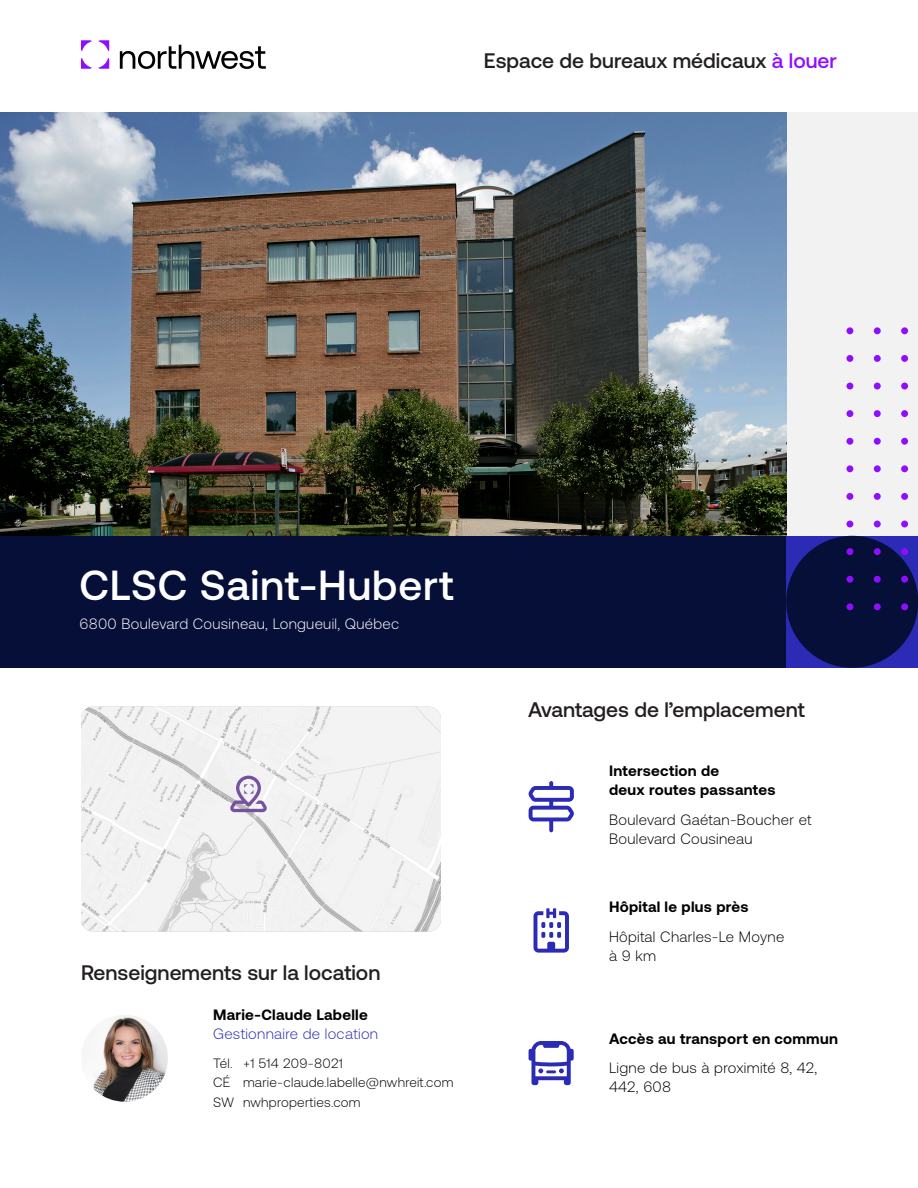
<style>
.page{position:relative;width:918px;height:1188px;background:#fff}
.page>*{position:absolute;margin:0;border:0;box-sizing:border-box;transform-origin:0 0}
.Body{font:500 42px "Aeonik";letter-spacing:.02em;color:#fff}
.H2_-_Left{font:500 21px "Aeonik";color:#231f20}
.Body-2{font:300 15px/19.5px "Aeonik";letter-spacing:.02em;color:#000}
.H3_-_Spacing_After{font:700 15px/19.5px "Aeonik";letter-spacing:.02em;color:#000}
.Body-3{font:300 15px "Aeonik";letter-spacing:.02em;color:#fff}
.t1{font:300 15px "Aeonik";letter-spacing:.02em;color:#2b2bb5}
.Body_-_Small_-_contact{font:300 13.5px "Aeonik";letter-spacing:.02em;color:#000}
.s1{color:#910dff}
</style>
<div class="page">
<svg style="left:81px;top:40px;width:11px;height:11px"></svg>
<svg style="left:98px;top:40px;width:11px;height:11px"></svg>
<svg style="left:98px;top:58px;width:11px;height:11px"></svg>
<svg style="left:81px;top:58px;width:11px;height:11px"></svg>
<svg style="left:120px;top:45px;width:146px;height:24px"></svg>
<div style="left:0;top:536px;width:786px;height:132px;background:#050f38"></div>
<div style="left:786px;top:536px;width:132px;height:132px;background:#2b2bb5"></div>
<div style="left:786px;top:112px;width:132px;height:424px;background:#f2f2f2"></div>
<div style="left:786px;top:536px;width:132px;height:132px;background:#050f38;border-radius:50%"></div>
<div style="left:901px;top:327px;width:7px;height:7px;background:#910dff;border-radius:50%"></div>
<div style="left:874px;top:327px;width:7px;height:7px;background:#910dff;border-radius:50%"></div>
<div style="left:846px;top:327px;width:7px;height:7px;background:#910dff;border-radius:50%"></div>
<div style="left:901px;top:355px;width:7px;height:7px;background:#910dff;border-radius:50%"></div>
<div style="left:874px;top:355px;width:7px;height:7px;background:#910dff;border-radius:50%"></div>
<div style="left:846px;top:355px;width:7px;height:7px;background:#910dff;border-radius:50%"></div>
<div style="left:901px;top:383px;width:7px;height:6px;background:#910dff;border-radius:50%"></div>
<div style="left:874px;top:383px;width:7px;height:6px;background:#910dff;border-radius:50%"></div>
<div style="left:846px;top:383px;width:7px;height:6px;background:#910dff;border-radius:50%"></div>
<div style="left:901px;top:410px;width:7px;height:7px;background:#910dff;border-radius:50%"></div>
<div style="left:874px;top:410px;width:7px;height:7px;background:#910dff;border-radius:50%"></div>
<div style="left:846px;top:410px;width:7px;height:7px;background:#910dff;border-radius:50%"></div>
<div style="left:901px;top:438px;width:7px;height:7px;background:#910dff;border-radius:50%"></div>
<div style="left:874px;top:438px;width:7px;height:7px;background:#910dff;border-radius:50%"></div>
<div style="left:846px;top:438px;width:7px;height:7px;background:#910dff;border-radius:50%"></div>
<div style="left:901px;top:465px;width:7px;height:7px;background:#910dff;border-radius:50%"></div>
<div style="left:874px;top:465px;width:7px;height:7px;background:#910dff;border-radius:50%"></div>
<div style="left:846px;top:465px;width:7px;height:7px;background:#910dff;border-radius:50%"></div>
<div style="left:901px;top:493px;width:7px;height:7px;background:#910dff;border-radius:50%"></div>
<div style="left:874px;top:493px;width:7px;height:7px;background:#910dff;border-radius:50%"></div>
<div style="left:846px;top:493px;width:7px;height:7px;background:#910dff;border-radius:50%"></div>
<div style="left:901px;top:521px;width:7px;height:6px;background:#910dff;border-radius:50%"></div>
<div style="left:874px;top:521px;width:7px;height:6px;background:#910dff;border-radius:50%"></div>
<div style="left:846px;top:521px;width:7px;height:6px;background:#910dff;border-radius:50%"></div>
<div style="left:901px;top:548px;width:7px;height:7px;background:#910dff;border-radius:50%"></div>
<div style="left:874px;top:548px;width:7px;height:7px;background:#910dff;border-radius:50%"></div>
<div style="left:846px;top:548px;width:7px;height:7px;background:#910dff;border-radius:50%"></div>
<div style="left:901px;top:576px;width:7px;height:7px;background:#910dff;border-radius:50%"></div>
<div style="left:874px;top:576px;width:7px;height:7px;background:#910dff;border-radius:50%"></div>
<div style="left:846px;top:576px;width:7px;height:7px;background:#910dff;border-radius:50%"></div>
<div style="left:901px;top:603px;width:7px;height:7px;background:#910dff;border-radius:50%"></div>
<div style="left:874px;top:603px;width:7px;height:7px;background:#910dff;border-radius:50%"></div>
<div style="left:846px;top:603px;width:7px;height:7px;background:#910dff;border-radius:50%"></div>
<img style="left:0;top:112px;width:786px;height:424px">
<img style="left:81px;top:707px;width:360px;height:225px">
<svg style="left:230px;top:776px;width:37px;height:36px"></svg>
<svg style="left:529px;top:1041px;width:45px;height:44px"></svg>
<svg style="left:534px;top:908px;width:35px;height:45px"></svg>
<svg style="left:528px;top:781px;width:46px;height:51px"></svg>
<img style="left:93px;top:1015px;width:75px;height:87px">
<p class="H2_-_Left" style="left:484px;top:49px;width:355px">Espace de bureaux médicaux <span class="s1">à louer</span></p>
<p class="Body" style="left:80px;top:561px;width:376px">CLSC Saint-Hubert</p>
<p class="Body-3" style="left:80px;top:615px;width:321px">6800 Boulevard Cousineau, Longueuil, Québec</p>
<p class="H2_-_Left" style="left:81px;top:961px;width:301px">Renseignements sur la location</p>
<h4 class="H3_-_Spacing_After" style="left:213px;top:1004px;width:156px">Marie-Claude Labelle</h4>
<h4 class="t1" style="left:213px;top:1026px;width:167px">Gestionnaire de location</h4>
<p class="Body_-_Small_-_contact" style="left:243px;top:1056px;width:101px">+1 514 209-8021</p>
<p class="Body_-_Small_-_contact" style="left:243px;top:1075px;width:212px">marie-claude.labelle@nwhreit.com</p>
<p class="Body_-_Small_-_contact" style="left:243px;top:1095px;width:119px">nwhproperties.com</p>
<p class="Body_-_Small_-_contact" style="left:213px;top:1056px;width:21px">Tél.</p>
<p class="Body_-_Small_-_contact" style="left:213px;top:1075px;width:19px">CÉ</p>
<p class="Body_-_Small_-_contact" style="left:213px;top:1095px;width:23px">SW</p>
<p class="H2_-_Left" style="left:528px;top:698px;width:278px">Avantages de l’emplacement</p>
<p class="H3_-_Spacing_After" style="left:609px;top:761px;width:168px">Intersection de<br>deux routes passantes</p>
<p class="Body-2" style="left:609px;top:810px;width:204px">Boulevard Gaétan-Boucher et<br>Boulevard Cousineau</p>
<p class="H3_-_Spacing_After" style="left:609px;top:897px;width:141px">Hôpital le plus près</p>
<p class="Body-2" style="left:609px;top:927px;width:177px">Hôpital Charles-Le Moyne à 9 km</p>
<p class="H3_-_Spacing_After" style="left:609px;top:1028px;width:230px">Accès au transport en commun</p>
<p class="Body-2" style="left:609px;top:1058px;width:210px">Ligne de bus à proximité 8, 42,<br>442, 608</p>
</div>
